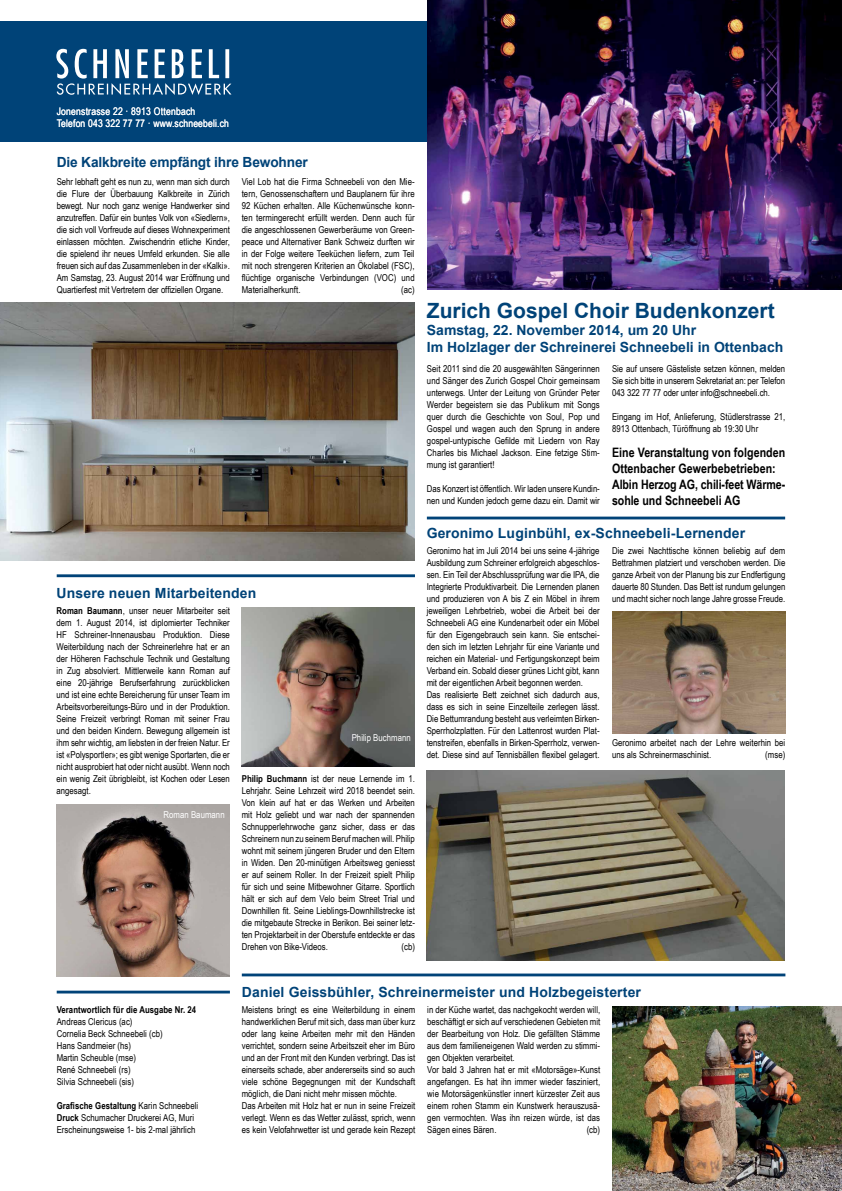
<style>
.page{position:relative;width:842px;height:1191px;background:#fff}
.page>*{position:absolute;margin:0;border:0;box-sizing:border-box;transform-origin:0 0}
.t1{font:700 21px "Arial";color:#004378}
.t2{font:700 14px/17px "Arial";letter-spacing:.01em;color:#004378}
.t3{font:700 14px "Arial";letter-spacing:-.01em;color:#004378}
.t4{font:700 13px/16px "Arial Narrow";letter-spacing:.005em;color:#000}
.t5{font:10.5px/12px "Arial Narrow";letter-spacing:.015em;color:#fff}
.t6{font:9.5px/12px "Arial Narrow";color:#000}
.t7{font:700 9.5px "Arial Narrow";letter-spacing:.005em;color:#000}
.t8{font:9.5px "Arial Narrow";letter-spacing:.005em;color:#fff}
.s1{font-weight:700}
</style>
<div class="page">
<div style="left:0;top:21px;width:842px;height:121px;background:#004378"></div>
<svg style="left:56px;top:49px;width:175px;height:46px"></svg>
<img style="left:612px;top:1006px;width:230px;height:185px">
<img style="left:427px;top:770px;width:358px;height:190px">
<img style="left:427px;top:0;width:415px;height:289px">
<img style="left:242px;top:607px;width:173px;height:159px">
<hr style="left:427px;top:516px;width:358px;height:3px;background:#004378">
<img style="left:0;top:303px;width:415px;height:257px">
<img style="left:57px;top:804px;width:173px;height:173px">
<hr style="left:57px;top:990px;width:173px;height:3px;background:#004378">
<hr style="left:242px;top:973px;width:543px;height:3px;background:#004378">
<hr style="left:57px;top:574px;width:358px;height:3px;background:#004378">
<img style="left:612px;top:611px;width:173px;height:123px">
<p class="t5" style="left:57px;top:105px;width:174px">Jonenstrasse 22 · 8913 Ottenbach<br>Telefon 043 322 77 77 · www.schneebeli.ch</p>
<h2 class="t3" style="left:57px;top:153px;width:253px">Die Kalkbreite empfängt ihre Bewohner</h2>
<p class="t6" style="left:242px;top:175px;width:174px;text-align:justify">Viel Lob hat die Firma Schneebeli von den Mie&shy;tern, Genossenschaftern und Bauplanern für ihre 92 Küchen erhalten. Alle Küchenwünsche konn&shy;ten termingerecht erfüllt werden. Denn auch für die angeschlossenen Gewerberäume von Green&shy;peace und Alternativer Bank Schweiz durften wir in der Folge weitere Teeküchen liefern, zum Teil mit noch strengeren Kriterien an Ökolabel (FSC), flüchtige organische Verbindungen (VOC) und Materialherkunft.</p>
<p class="t6" style="left:57px;top:175px;width:175px;text-align:justify">Sehr lebhaft geht es nun zu, wenn man sich durch die Flure der Überbauung Kalkbreite in Zürich bewegt. Nur noch ganz wenige Handwerker sind anzutreffen. Dafür ein buntes Volk von «Siedlern», die sich voll Vorfreude auf dieses Wohnexperiment einlassen möchten. Zwischendrin etliche Kinder, die spielend ihr neues Umfeld erkunden. Sie alle freuen sich auf das Zusammenleben in der «Kalki».<br>Am Samstag, 23. August 2014 war Eröffnung und Quartierfest mit Vertretern der offiziellen Organe.</p>
<p class="t6" style="left:401px;top:283px;width:15px">(ac)</p>
<h2 class="t2" style="left:57px;top:585px;width:201px">Unsere neuen Mitarbeitenden</h2>
<p class="t6" style="left:57px;top:604px;width:175px;text-align:justify"><span class="s1">Roman Baumann</span>, unser neuer Mitarbeiter seit dem 1. August 2014, ist diplomierter Techniker HF Schreiner-Innenausbau Produktion. Diese Weiterbildung nach der Schreinerlehre hat er an der Höheren Fachschule Technik und Gestaltung in Zug absolviert. Mittlerweile kann Roman auf eine 20-jährige Berufserfahrung zurückblicken und ist eine echte Bereicherung für unser Team im Arbeitsvorbereitungs-Büro und in der Produktion.<br>Seine Freizeit verbringt Roman mit seiner Frau und den beiden Kindern. Bewegung allgemein ist ihm sehr wichtig, am liebsten in der freien Natur. Er ist «Polysportler»; es gibt wenige Sportarten, die er nicht ausprobiert hat oder nicht ausübt. Wenn noch ein wenig Zeit übrigbleibt, ist Kochen oder Lesen angesagt.</p>
<p class="t8" style="left:352px;top:730px;width:61px">Philip Buchmann</p>
<p class="t6" style="left:242px;top:772px;width:175px;text-align:justify"><span class="s1">Philip Buchmann</span> ist der neue Lernende im 1.<br>Lehrjahr. Seine Lehrzeit wird 2018 beendet sein.<br>Von klein auf hat er das Werken und Arbeiten mit Holz geliebt und war nach der spannenden Schnupperlehrwoche ganz sicher, dass er das Schreinern nun zu seinem Beruf machen will. Philip wohnt mit seinem jüngeren Bruder und den Eltern in Widen. Den 20-minütigen Arbeitsweg geniesst er auf seinem Roller. In der Freizeit spielt Philip für sich und seine Mitbewohner Gitarre. Sportlich hält er sich auf dem Velo beim Street Trial und Downhillen fit. Seine Lieblings-Downhillstrecke ist die mitgebaute Strecke in Berikon. Bei seiner letz&shy;ten Projektarbeit in der Oberstufe entdeckte er das Drehen von Bike-Videos.</p>
<p class="t8" style="left:163px;top:808px;width:63px">Roman Baumann</p>
<p class="t6" style="left:401px;top:940px;width:15px">(cb)</p>
<h1 class="t1" style="left:427px;top:297px;width:349px">Zurich Gospel Choir Budenkonzert</h1>
<h2 class="t2" style="left:427px;top:322px;width:358px">Samstag, 22. November 2014, um 20 Uhr<br>Im Holzlager der Schreinerei Schneebeli in Ottenbach</h2>
<p class="t6" style="left:427px;top:362px;width:174px;text-align:justify">Seit 2011 sind die 20 ausgewählten Sängerinnen und Sänger des Zurich Gospel Choir gemeinsam unterwegs. Unter der Leitung von Gründer Peter Werder begeistern sie das Publikum mit Songs quer durch die Geschichte von Soul, Pop und Gospel und wagen auch den Sprung in andere gospel-untypische Gefilde mit Liedern von Ray Charles bis Michael Jackson. Eine fetzige Stim&shy;mung ist garantiert!</p>
<p class="t6" style="left:427px;top:482px;width:174px">Das Konzert ist öffentlich. Wir laden unsere Kundin&shy;nen und Kunden jedoch gerne dazu ein. Damit wir</p>
<p class="t6" style="left:612px;top:362px;width:175px;text-align:justify">Sie auf unsere Gästeliste setzen können, melden Sie sich bitte in unserem Sekretariat an: per Telefon 043 322 77 77 oder unter info@schneebeli.ch.</p>
<p class="t6" style="left:612px;top:410px;width:175px">Eingang im Hof, Anlieferung, Stüdlerstrasse 21,<br>8913 Ottenbach, Türöffnung ab 19:30 Uhr</p>
<h3 class="t4" style="left:612px;top:444px;width:175px">Eine Veranstaltung von folgenden<br>Ottenbacher Gewerbebetrieben:<br>Albin Herzog AG, chili-feet Wärme&shy;sohle und Schneebeli AG</h3>
<h2 class="t2" style="left:427px;top:524px;width:320px">Geronimo Luginbühl, ex-Schneebeli-Lernender</h2>
<p class="t6" style="left:427px;top:544px;width:174px">Geronimo hat im Juli 2014 bei uns seine 4-jährige Ausbildung zum Schreiner erfolgreich abgeschlos&shy;sen. Ein Teil der Abschlussprüfung war die IPA, die Integrierte Produktivarbeit. Die Lernenden planen und produzieren von A bis Z ein Möbel in ihrem jeweiligen Lehrbetrieb, wobei die Arbeit bei der Schneebeli AG eine Kundenarbeit oder ein Möbel für den Eigengebrauch sein kann. Sie entschei&shy;den sich im letzten Lehrjahr für eine Variante und reichen ein Material- und Fertigungskonzept beim Verband ein. Sobald dieser grünes Licht gibt, kann mit der eigentlichen Arbeit begonnen werden.<br>Das realisierte Bett zeichnet sich dadurch aus, dass es sich in seine Einzelteile zerlegen lässt.<br>Die Bettumrandung besteht aus verleimten Birken-Sperrholzplatten. Für den Lattenrost wurden Plat&shy;tenstreifen, ebenfalls in Birken-Sperrholz, verwen&shy;det. Diese sind auf Tennisbällen flexibel gelagert.</p>
<p class="t6" style="left:612px;top:544px;width:175px;text-align:justify">Die zwei Nachttische können beliebig auf dem Bettrahmen platziert und verschoben werden. Die ganze Arbeit von der Planung bis zur Endfertigung dauerte 80 Stunden. Das Bett ist rundum gelungen und macht sicher noch lange Jahre grosse Freude.</p>
<p class="t6" style="left:612px;top:736px;width:175px">Geronimo arbeitet nach der Lehre weiterhin bei uns als Schreinermaschinist.</p>
<p class="t6" style="left:765px;top:748px;width:22px">(mse)</p>
<p class="t7" style="left:57px;top:1002px;width:141px">Verantwortlich für die Ausgabe Nr. 24</p>
<p class="t6" style="left:57px;top:1015px;width:108px">Andreas Clericus (ac)<br>Cornelia Beck Schneebeli (cb)<br>Hans Sandmeier (hs)<br>Martin Scheuble (mse)<br>René Schneebeli (rs)<br>Silvia Schneebeli (sis)</p>
<p class="t6" style="left:57px;top:1099px;width:143px"><span class="s1">Grafische Gestaltung</span> Karin Schneebeli<br><span class="s1">Druck</span> Schumacher Druckerei AG, Muri<br>Erscheinungsweise 1- bis 2-mal jährlich</p>
<h2 class="t2" style="left:242px;top:983px;width:401px">Daniel Geissbühler, Schreinermeister und Holzbegeisterter</h2>
<p class="t6" style="left:242px;top:1003px;width:175px">Meistens bringt es eine Weiterbildung in einem handwerklichen Beruf mit sich, dass man über kurz oder lang keine Arbeiten mehr mit den Händen verrichtet, sondern seine Arbeitszeit eher im Büro und an der Front mit den Kunden verbringt. Das ist einerseits schade, aber andererseits sind so auch viele schöne Begegnungen mit der Kundschaft möglich, die Dani nicht mehr missen möchte.<br>Das Arbeiten mit Holz hat er nun in seine Freizeit verlegt. Wenn es das Wetter zulässt, sprich, wenn es kein Velofahrwetter ist und gerade kein Rezept</p>
<p class="t6" style="left:427px;top:1003px;width:174px">in der Küche wartet, das nachgekocht werden will, beschäftigt er sich auf verschiedenen Gebieten mit der Bearbeitung von Holz. Die gefällten Stämme aus dem familieneigenen Wald werden zu stimmi&shy;gen Objekten verarbeitet.<br>Vor bald 3 Jahren hat er mit «Motorsäge»-Kunst angefangen. Es hat ihn immer wieder fasziniert, wie Motorsägenkünstler innert kürzester Zeit aus einem rohen Stamm ein Kunstwerk herauszusä&shy;gen vermochten. Was ihn reizen würde, ist das Sägen eines Bären.</p>
<p class="t6" style="left:587px;top:1123px;width:15px">(cb)</p>
</div>
